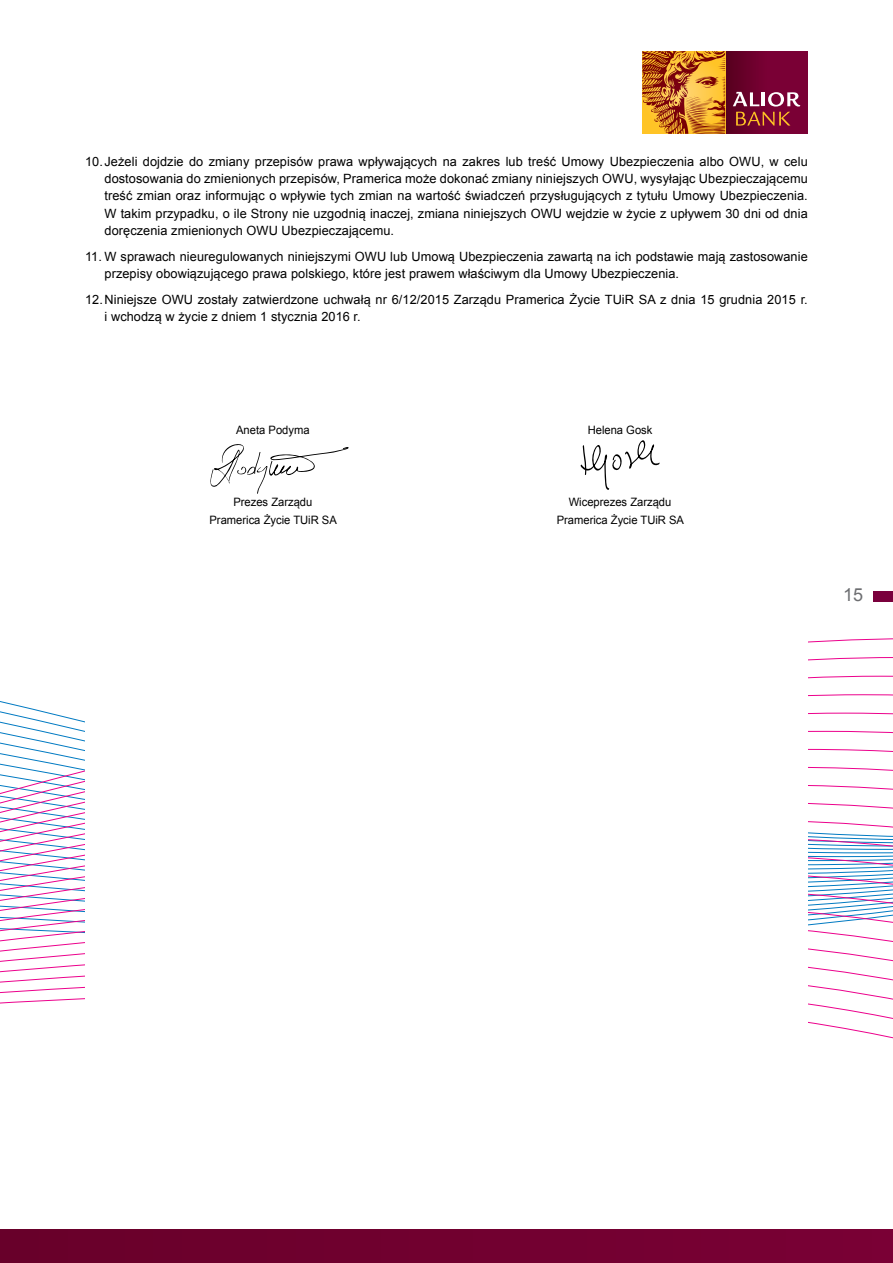
<style>
.page{position:relative;width:893px;height:1263px;background:#fff}
.page>*{position:absolute;margin:0;border:0;box-sizing:border-box;transform-origin:0 0}
.t1{font:18px "Arial";color:#6d6e71}
.t2{font:12.75px/17.2px "Arial";letter-spacing:.005em;color:#000}
.t3{font:11.55px/18px "Arial";color:#000;text-align:center}
</style>
<div class="page">
<svg style="left:0;top:638px;width:893px;height:401px"></svg>
<div style="left:873px;top:591px;width:20px;height:11px;background:#7a003c"></div>
<div style="left:0;top:1230px;width:893px;height:33px;background:#71002f"></div>
<img style="left:725px;top:51px;width:83px;height:83px">
<svg style="left:733px;top:92px;width:67px;height:34px"></svg>
<svg style="left:642px;top:88px;width:83px;height:46px"></svg>
<img style="left:642px;top:51px;width:83px;height:37px">
<div style="left:85px;top:153px;width:723px;height:1046px;background:#fff"></div>
<svg style="left:210px;top:444px;width:139px;height:50px"></svg>
<svg style="left:580px;top:440px;width:80px;height:50px"></svg>
<p class="t2" style="left:105px;top:153px;width:705px;text-align:justify;text-indent:-19px">10. Jeżeli dojdzie do zmiany przepisów prawa wpływających na zakres lub treść Umowy Ubezpieczenia albo OWU, w celu dostosowania do zmienionych przepisów, Pramerica może dokonać zmiany niniejszych OWU, wysyłając Ubezpieczającemu treść zmian oraz informując o wpływie tych zmian na wartość świadczeń przysługujących z tytułu Umowy Ubezpieczenia.<br>W takim przypadku, o ile Strony nie uzgodnią inaczej, zmiana niniejszych OWU wejdzie w życie z upływem 30 dni od dnia doręczenia zmienionych OWU Ubezpieczającemu.</p>
<p class="t2" style="left:105px;top:248px;width:705px;text-indent:-19px">11. W sprawach nieuregulowanych niniejszymi OWU lub Umową Ubezpieczenia zawartą na ich podstawie mają zastosowanie przepisy obowiązującego prawa polskiego, które jest prawem właściwym dla Umowy Ubezpieczenia.</p>
<p class="t2" style="left:105px;top:291px;width:705px;text-indent:-19px">12.Niniejsze OWU zostały zatwierdzone uchwałą nr 6/12/2015 Zarządu Pramerica Życie TUiR SA z dnia 15 grudnia 2015 r. i wchodzą w życie z dniem 1 stycznia 2016 r.</p>
<p class="t3" style="left:236px;top:421px;width:75px">Aneta Podyma</p>
<p class="t3" style="left:209px;top:493px;width:129px">Prezes Zarządu<br>Pramerica Życie TUiR SA</p>
<p class="t3" style="left:588px;top:421px;width:66px">Helena Gosk</p>
<p class="t3" style="left:557px;top:493px;width:129px">Wiceprezes Zarządu<br>Pramerica Życie TUiR SA</p>
<h1 class="t1" style="left:843px;top:583px;width:22px">15</h1>
</div>
